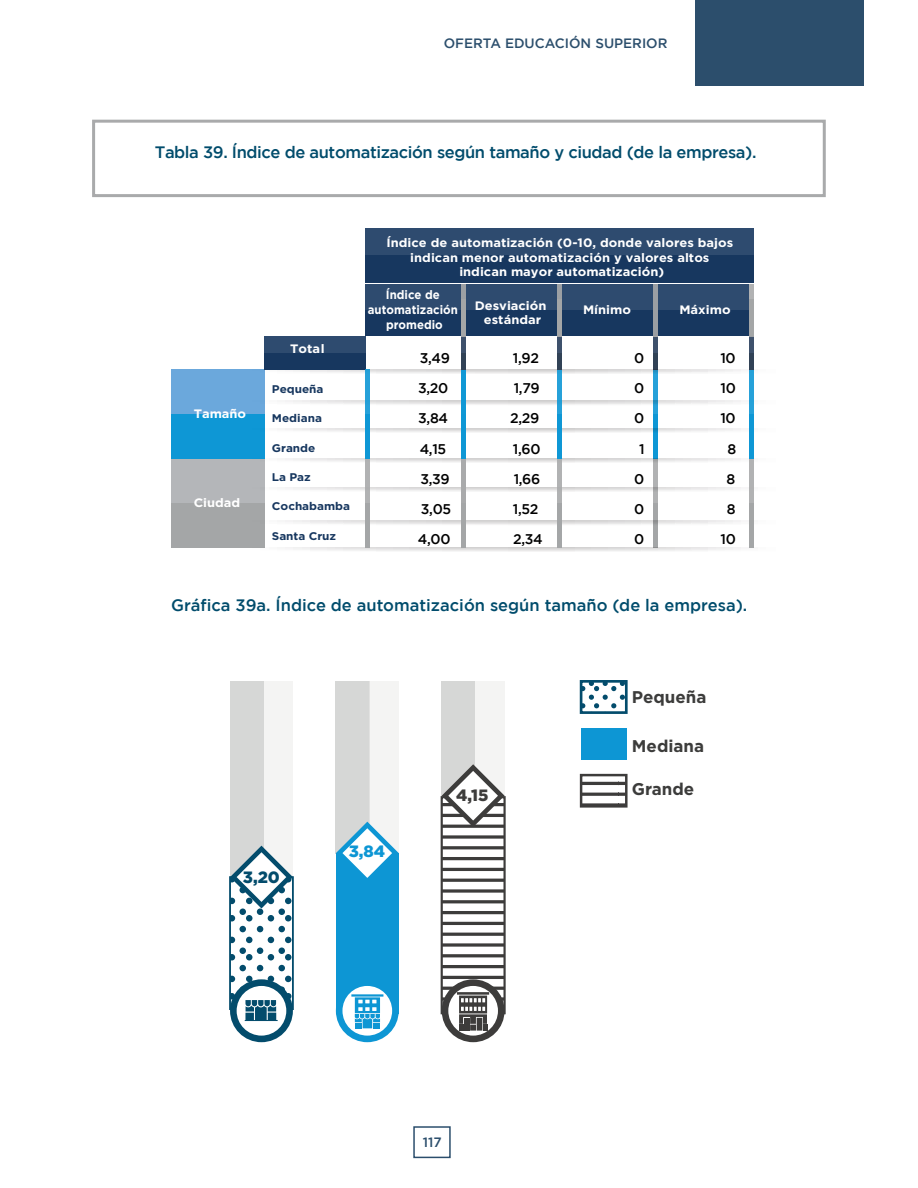
<style>
.page{position:relative;width:918px;height:1188px;background:#fff}
.page>*{position:absolute;margin:0;border:0;box-sizing:border-box;transform-origin:0 0}
.t1{font:700 16.95px "Gotham";color:#3c3c3b}
.t2{font:500 16.5px "Gotham";letter-spacing:-.025em;color:#004c6c}
.t3{font:500 16.5px "Gotham";color:#004c6c}
.t4{font:900 16.35px "Gotham";color:#034c6c}
.t5{font:900 16.35px "Gotham";color:#0d96d4}
.t6{font:900 16.35px "Gotham";color:#3d3c3b}
.t7{font:500 13.95px "Gotham";letter-spacing:-.025em;color:#000}
.t8{font:500 13.5px "Gotham";color:#2b4e6c}
.t9{font:700 12.15px/14.7px "Gotham";color:#fff;text-align:center;scale:1.06 1}
.t10{font:700 12.15px/14.7px "Gotham";color:#fff;text-align:center;scale:.93 1}
.t11{font:700 11.1px "Gotham";letter-spacing:-.005em;color:#17375f;scale:1.06 1}
</style>
<div class="page">
<div style="left:696px;top:0;width:168px;height:85px;background:#2c4e6c"></div>
<div style="left:413px;top:1126px;width:38px;height:32px;border:2px solid #2b4e6c"></div>
<div style="left:92px;top:120px;width:734px;height:77px;border:3px solid #a9aaab"></div>
<div style="left:653px;top:458px;width:5px;height:89px;background:#b1b2b3"></div>
<div style="left:653px;top:503px;width:5px;height:44px;background:#a4a6a7"></div>
<div style="left:653px;top:370px;width:5px;height:88px;background:#26a1d9"></div>
<div style="left:653px;top:414px;width:5px;height:44px;background:#0e97d5"></div>
<div style="left:653px;top:336px;width:5px;height:34px;background:#3e516c"></div>
<div style="left:653px;top:353px;width:5px;height:17px;background:#314256"></div>
<div style="left:171px;top:458px;width:93px;height:89px;background:#b4b6b9"></div>
<div style="left:171px;top:503px;width:93px;height:44px;background:#a4a6a7"></div>
<div style="left:171px;top:370px;width:93px;height:88px;background:#6ba8dc"></div>
<div style="left:171px;top:414px;width:93px;height:44px;background:#0e97d5"></div>
<svg style="left:264px;top:521px;width:477px;height:4px"></svg>
<svg style="left:264px;top:487px;width:477px;height:5px"></svg>
<svg style="left:244px;top:547px;width:510px;height:5px"></svg>
<svg style="left:264px;top:428px;width:477px;height:5px"></svg>
<svg style="left:264px;top:401px;width:477px;height:4px"></svg>
<svg style="left:264px;top:370px;width:477px;height:4px"></svg>
<svg style="left:244px;top:458px;width:497px;height:5px"></svg>
<div style="left:264px;top:336px;width:101px;height:34px;background:#2e4b6f"></div>
<div style="left:264px;top:353px;width:101px;height:17px;background:#17375f"></div>
<div style="left:365px;top:284px;width:384px;height:51px;background:#2e4b6f"></div>
<div style="left:365px;top:310px;width:384px;height:25px;background:#17375f"></div>
<div style="left:365px;top:229px;width:389px;height:54px;background:#2e4b6f"></div>
<div style="left:365px;top:256px;width:389px;height:27px;background:#17375f"></div>
<div style="left:365px;top:458px;width:5px;height:89px;background:#b1b2b3"></div>
<div style="left:365px;top:503px;width:5px;height:44px;background:#a4a6a7"></div>
<div style="left:365px;top:370px;width:5px;height:88px;background:#26a1d9"></div>
<div style="left:365px;top:414px;width:5px;height:44px;background:#0e97d5"></div>
<div style="left:461px;top:458px;width:5px;height:89px;background:#a9aaab"></div>
<div style="left:461px;top:503px;width:5px;height:44px;background:#a4a6a7"></div>
<div style="left:461px;top:370px;width:5px;height:88px;background:#0e97d5"></div>
<div style="left:461px;top:336px;width:5px;height:34px;background:#3e516c"></div>
<div style="left:461px;top:353px;width:5px;height:17px;background:#314256"></div>
<div style="left:461px;top:284px;width:5px;height:52px;background:#9ca0a4"></div>
<div style="left:461px;top:299px;width:5px;height:37px;background:#a4a6a7"></div>
<div style="left:557px;top:458px;width:5px;height:89px;background:#b1b2b3"></div>
<div style="left:557px;top:503px;width:5px;height:44px;background:#a4a6a7"></div>
<div style="left:557px;top:370px;width:5px;height:88px;background:#26a1d9"></div>
<div style="left:557px;top:414px;width:5px;height:44px;background:#0e97d5"></div>
<div style="left:557px;top:336px;width:5px;height:34px;background:#3e516c"></div>
<div style="left:557px;top:353px;width:5px;height:17px;background:#314256"></div>
<div style="left:557px;top:284px;width:5px;height:52px;background:#9ca0a4"></div>
<div style="left:653px;top:284px;width:5px;height:52px;background:#9a9ea3"></div>
<div style="left:557px;top:299px;width:5px;height:37px;background:#a4a6a7"></div>
<div style="left:749px;top:458px;width:5px;height:89px;background:#b1b2b3"></div>
<div style="left:749px;top:503px;width:5px;height:44px;background:#a4a6a7"></div>
<div style="left:749px;top:370px;width:5px;height:88px;background:#26a1d9"></div>
<div style="left:749px;top:414px;width:5px;height:44px;background:#0e97d5"></div>
<div style="left:749px;top:336px;width:5px;height:34px;background:#3e516c"></div>
<div style="left:749px;top:353px;width:5px;height:17px;background:#314256"></div>
<div style="left:749px;top:284px;width:5px;height:52px;background:#b1b2b3"></div>
<div style="left:749px;top:299px;width:5px;height:37px;background:#a4a6a7"></div>
<svg style="left:336px;top:681px;width:63px;height:141px"></svg>
<svg style="left:442px;top:681px;width:63px;height:83px"></svg>
<svg style="left:230px;top:681px;width:63px;height:165px"></svg>
<svg style="left:232px;top:909px;width:59px;height:89px"></svg>
<div style="left:229px;top:876px;width:65px;height:134px;border:2px solid #034c6c"></div>
<div style="left:336px;top:853px;width:63px;height:161px;background:#0d96d4"></div>
<svg style="left:444px;top:827px;width:59px;height:171px"></svg>
<div style="left:441px;top:796px;width:65px;height:218px;border:2px solid #3d3c3b"></div>
<div style="left:230px;top:979px;width:63px;height:63px;background:#034c6c;border-radius:50%"></div>
<div style="left:336px;top:979px;width:63px;height:63px;background:#0d96d4;border-radius:50%"></div>
<div style="left:442px;top:979px;width:63px;height:63px;background:#3d3c3b;border-radius:50%"></div>
<div style="left:237px;top:986px;width:49px;height:50px;background:#fff;border-radius:50%"></div>
<div style="left:342px;top:986px;width:50px;height:50px;background:#fff;border-radius:50%"></div>
<div style="left:448px;top:986px;width:50px;height:50px;background:#fff;border-radius:50%"></div>
<svg style="left:230px;top:846px;width:63px;height:63px"></svg>
<svg style="left:336px;top:822px;width:63px;height:56px"></svg>
<svg style="left:442px;top:764px;width:63px;height:63px"></svg>
<svg style="left:245px;top:1000px;width:33px;height:21px"></svg>
<svg style="left:351px;top:994px;width:32px;height:34px"></svg>
<svg style="left:457px;top:992px;width:32px;height:39px"></svg>
<svg style="left:584px;top:684px;width:40px;height:25px"></svg>
<div style="left:580px;top:680px;width:48px;height:34px;border:3px solid #034c6c"></div>
<div style="left:581px;top:728px;width:45px;height:31px;background:#0d96d4"></div>
<svg style="left:583px;top:781px;width:42px;height:24px"></svg>
<div style="left:580px;top:774px;width:48px;height:34px;border:2px solid #3d3c3b"></div>
<p class="t8" style="left:444px;top:35px;width:225px">OFERTA EDUCACIÓN SUPERIOR</p>
<h2 class="t2" style="left:155px;top:142px;width:603px">Tabla 39. Índice de automatización según tamaño y ciudad (de la empresa).</h2>
<p class="t9" style="left:194px;top:406px;width:51px">Tamaño</p>
<p class="t9" style="left:194px;top:495px;width:45px">Ciudad</p>
<p class="t9" style="left:290px;top:341px;width:34px">Total</p>
<p class="t11" style="left:272px;top:381px;width:50px">Pequeña</p>
<p class="t11" style="left:272px;top:411px;width:49px">Mediana</p>
<p class="t11" style="left:272px;top:440px;width:42px">Grande</p>
<p class="t11" style="left:272px;top:470px;width:38px">La Paz</p>
<p class="t11" style="left:272px;top:499px;width:75px">Cochabamba</p>
<p class="t11" style="left:272px;top:529px;width:62px">Santa Cruz</p>
<p class="t9" style="left:386px;top:235px;width:329px">Índice de automatización (0-10, donde valores bajos indican menor automatización y valores altos indican mayor automatización)</p>
<p class="t9" style="left:583px;top:302px;width:47px">Mínimo</p>
<p class="t9" style="left:679px;top:302px;width:50px">Máximo</p>
<p class="t10" style="left:368px;top:288px;width:98px">Índice de automatización promedio</p>
<p class="t9" style="left:475px;top:298px;width:69px">Desviación estándar</p>
<p class="t7" style="left:420px;top:350px;width:32px">3,49</p>
<p class="t7" style="left:513px;top:350px;width:28px">1,92</p>
<p class="t7" style="left:634px;top:350px;width:12px">0</p>
<p class="t7" style="left:720px;top:350px;width:17px">10</p>
<p class="t7" style="left:418px;top:380px;width:32px">3,20</p>
<p class="t7" style="left:514px;top:380px;width:28px">1,79</p>
<p class="t7" style="left:634px;top:380px;width:12px">0</p>
<p class="t7" style="left:720px;top:380px;width:17px">10</p>
<p class="t7" style="left:418px;top:410px;width:31px">3,84</p>
<p class="t7" style="left:510px;top:410px;width:31px">2,29</p>
<p class="t7" style="left:634px;top:410px;width:12px">0</p>
<p class="t7" style="left:720px;top:410px;width:17px">10</p>
<p class="t7" style="left:420px;top:441px;width:28px">4,15</p>
<p class="t7" style="left:513px;top:441px;width:29px">1,60</p>
<p class="t7" style="left:639px;top:441px;width:7px">1</p>
<p class="t7" style="left:728px;top:441px;width:10px">8</p>
<p class="t7" style="left:420px;top:471px;width:31px">3,39</p>
<p class="t7" style="left:514px;top:471px;width:28px">1,66</p>
<p class="t7" style="left:634px;top:471px;width:12px">0</p>
<p class="t7" style="left:726px;top:471px;width:10px">8</p>
<p class="t7" style="left:421px;top:501px;width:32px">3,05</p>
<p class="t7" style="left:513px;top:501px;width:27px">1,52</p>
<p class="t7" style="left:634px;top:501px;width:12px">0</p>
<p class="t7" style="left:727px;top:501px;width:10px">8</p>
<p class="t7" style="left:418px;top:531px;width:34px">4,00</p>
<p class="t7" style="left:513px;top:531px;width:31px">2,34</p>
<p class="t7" style="left:634px;top:531px;width:12px">0</p>
<p class="t7" style="left:720px;top:531px;width:17px">10</p>
<h2 class="t3" style="left:171px;top:596px;width:578px">Gráfica 39a. Índice de automatización según tamaño (de la empresa).</h2>
<h1 class="t1" style="left:632px;top:686px;width:76px">Pequeña</h1>
<h3 class="t4" style="left:243px;top:868px;width:39px">3,20</h3>
<h3 class="t5" style="left:349px;top:842px;width:38px">3,84</h3>
<h3 class="t6" style="left:456px;top:785px;width:34px">4,15</h3>
<p class="t8" style="left:423px;top:1134px;width:20px">117</p>
<h1 class="t1" style="left:632px;top:735px;width:74px">Mediana</h1>
<h1 class="t1" style="left:632px;top:778px;width:64px">Grande</h1>
</div>
